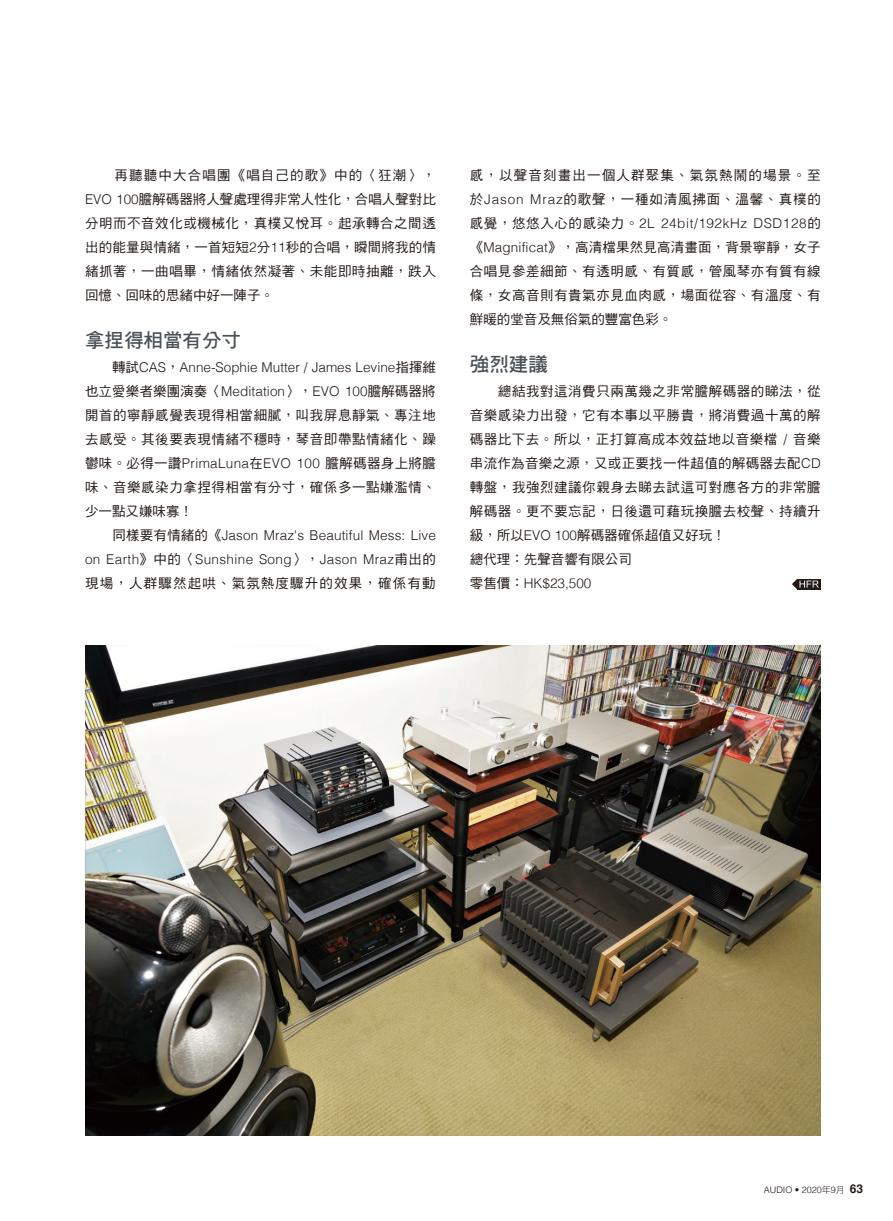
<style>
.page{position:relative;width:893px;height:1221px;background:#fff}
.page>*{position:absolute;margin:0;border:0;box-sizing:border-box;transform-origin:0 0}
.t1{font:19.5px "DF Hei Std W7";color:#485157}
.t2{font:13.5px/24px "DF Hei Std W5";letter-spacing:.04em;color:#231916;text-align:justify}
.t3{font:300 13.5px/24px "Helvetica";letter-spacing:.02em;color:#231916;text-align:justify}
.t4{font:13.5px "DF Hei Std W5";color:#231916}
.t5{font:300 9px "Helvetica";color:#231916}
.s1{font-family:"Helvetica";font-weight:300}
.s2{font-family:"DF Hei Std W5";font-weight:400}
.s3{font-family:"DF Hei Std W3";font-weight:400}
.s4{font-weight:700;font-size:12px}
</style>
<div class="page">
<div style="left:798px;top:579px;width:23px;height:10px;background:#231916"></div>
<svg style="left:792px;top:579px;width:27px;height:10px"></svg>
<img style="left:85px;top:645px;width:736px;height:490px">
<p class="t2" style="left:85px;top:162px;width:352px">　　再聽聽中大合唱團《唱自己的歌》中的〈狂潮〉，<span class="s1">EVO 100</span>膽解碼器將人聲處理得非常人性化，合唱人聲對比分明而不音效化或機械化，真樸又悅耳。起承轉合之間透出的能量與情緒，一首短短<span class="s1">2</span>分<span class="s1">11</span>秒的合唱，瞬間將我的情緒抓著，一曲唱畢，情緒依然凝著、未能即時抽離，跌入回憶、回味的思緒中好一陣子。</p>
<p class="t1" style="left:85px;top:329px;width:157px">拿捏得相當有分寸</p>
<p class="t2" style="left:85px;top:354px;width:352px">　　轉試<span class="s1">CAS</span>，<span class="s1">Anne-Sophie Mutter / James Levine</span>指揮維也立愛樂者樂團演奏〈<span class="s1">Meditation</span>〉，<span class="s1">EVO 100</span>膽解碼器將開首的寧靜感覺表現得相當細膩，叫我屏息靜氣、專注地去感受。其後要表現情緒不穩時，琴音即帶點情緒化、躁鬱味。必得一讚<span class="s1">PrimaLuna</span>在<span class="s1">EVO 100</span> 膽解碼器身上將膽味、音樂感染力拿捏得相當有分寸，確係多一點嫌濫情、少一點又嫌味寡！</p>
<p class="t3" style="left:85px;top:522px;width:352px"><span class="s2">　　同樣要有情緒的《</span>Jason Mraz's Beautiful Mess: Live on Earth<span class="s2">》中的〈</span>Sunshine Song<span class="s2">〉，</span>Jason Mraz<span class="s2">甫出的現場，人群驟然起哄、氣氛熱度驟升的效果，確係有動</span></p>
<p class="t2" style="left:470px;top:162px;width:352px">感，以聲音刻畫出一個人群聚集、氣氛熱鬧的場景。至於<span class="s1">Jason Mraz</span>的歌聲，一種如清風拂面、溫馨、真樸的感覺，悠悠入心的感染力。<span class="s1">2L 24bit/192kHz DSD128</span>的《<span class="s1">Magnificat</span>》，高清檔果然見高清畫面，背景寧靜，女子合唱見參差細節、有透明感、有質感，管風琴亦有質有線條，女高音則有貴氣亦見血肉感，場面從容、有溫度、有鮮暖的堂音及無俗氣的豐富色彩。</p>
<p class="t1" style="left:470px;top:353px;width:79px">強烈建議</p>
<p class="t2" style="left:470px;top:378px;width:352px">　　總結我對這消費只兩萬幾之非常膽解碼器的睇法，從音樂感染力出發，它有本事以平勝貴，將消費過十萬的解碼器比下去。所以，正打算高成本效益地以音樂檔 <span class="s1">/</span> 音樂串流作為音樂之源，又或正要找一件超值的解碼器去配<span class="s1">CD</span>轉盤，我強烈建議你親身去睇去試這可對應各方的非常膽解碼器。更不要忘記，日後還可藉玩換膽去校聲、持續升級，所以<span class="s1">EVO 100</span>解碼器確係超值又好玩！</p>
<p class="t4" style="left:470px;top:551px;width:163px">總代理：先聲音響有限公司</p>
<p class="t3" style="left:470px;top:570px;width:123px"><span class="s2">零售價：</span>HK$23,500</p>
<p class="t5" style="left:764px;top:1182px;width:101px">AUDIO • 2020<span class="s3">年</span>9<span class="s3">月</span> <span class="s4">63</span></p>
</div>
